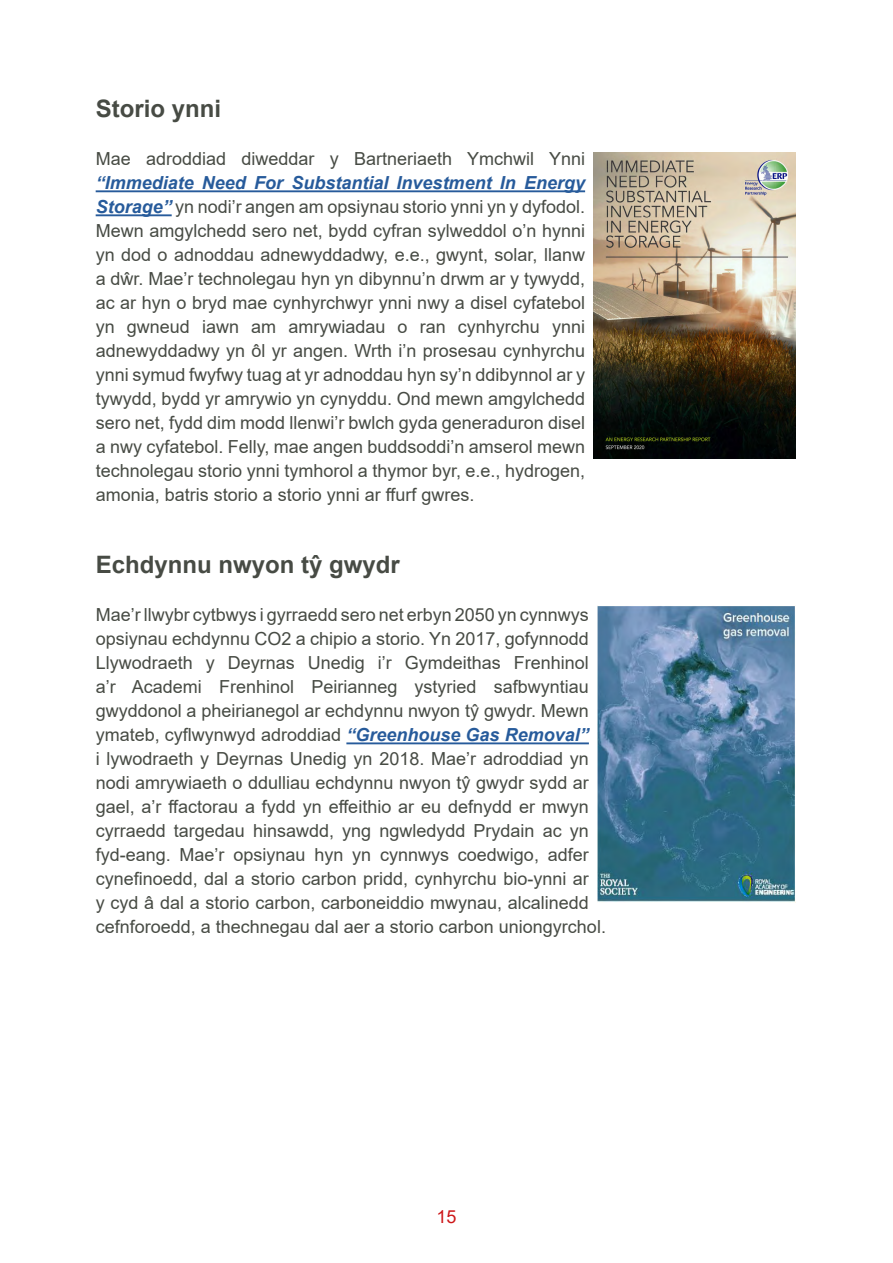
<style>
.page{position:relative;width:893px;height:1263px;background:#fff}
.page>*{position:absolute;margin:0;border:0;box-sizing:border-box;transform-origin:0 0}
.t1{font:700 24px "Arial";color:#474b44}
.t2{font:18px/24px "Arial";color:#474b44;text-align:justify}
.t3{font:18px "Arial";color:#cd1719}
.s1{font-weight:700;font-style:italic;color:#275b9b}
</style>
<div class="page">
<hr style="left:96px;top:190px;width:489px;height:2px;background:#275b9b">
<hr style="left:96px;top:214px;width:76px;height:2px;background:#275b9b">
<hr style="left:346px;top:742px;width:243px;height:2px;background:#275b9b">
<img style="left:597px;top:606px;width:198px;height:296px">
<img style="left:594px;top:152px;width:201px;height:306px">
<h1 class="t1" style="left:96px;top:92px;width:127px">Storio ynni</h1>
<p class="t2" style="left:96px;top:147px;width:491px">Mae adroddiad diweddar y Bartneriaeth Ymchwil Ynni</p>
<p class="t2" style="left:96px;top:171px;width:491px"><span class="s1">“Immediate Need For Substantial Investment In Energy Storage”</span> yn nodi’r angen am opsiynau storio ynni yn y dyfodol.<br>Mewn amgylchedd sero net, bydd cyfran sylweddol o’n hynni yn dod o adnoddau adnewyddadwy, e.e., gwynt, solar, llanw a dŵr. Mae’r technolegau hyn yn dibynnu’n drwm ar y tywydd, ac ar hyn o bryd mae cynhyrchwyr ynni nwy a disel cyfatebol yn gwneud iawn am amrywiadau o ran cynhyrchu ynni adnewyddadwy yn ôl yr angen. Wrth i’n prosesau cynhyrchu ynni symud fwyfwy tuag at yr adnoddau hyn sy’n ddibynnol ar y tywydd, bydd yr amrywio yn cynyddu. Ond mewn amgylchedd sero net, fydd dim modd llenwi’r bwlch gyda generaduron disel a nwy cyfatebol. Felly, mae angen buddsoddi’n amserol mewn technolegau storio ynni tymhorol a thymor byr, e.e., hydrogen, amonia, batris storio a storio ynni ar ffurf gwres.</p>
<h1 class="t1" style="left:96px;top:548px;width:306px">Echdynnu nwyon tŷ gwydr</h1>
<p class="t2" style="left:96px;top:603px;width:512px;text-align:left">Mae’r llwybr cytbwys i gyrraedd sero net erbyn 2050 yn cynnwys opsiynau echdynnu CO2 a chipio a storio. Yn 2017, gofynnodd Llywodraeth y Deyrnas Unedig i’r Gymdeithas Frenhinol a’r Academi Frenhinol Peirianneg ystyried safbwyntiau gwyddonol a pheirianegol ar echdynnu nwyon tŷ gwydr. Mewn ymateb, cyflwynwyd adroddiad <span class="s1">“Greenhouse Gas Removal”<br></span>i lywodraeth y Deyrnas Unedig yn 2018. Mae’r adroddiad yn nodi amrywiaeth o ddulliau echdynnu nwyon tŷ gwydr sydd ar gael, a’r ffactorau a fydd yn effeithio ar eu defnydd er mwyn cyrraedd targedau hinsawdd, yng ngwledydd Prydain ac yn fyd-eang. Mae’r opsiynau hyn yn cynnwys coedwigo, adfer cynefinoedd, dal a storio carbon pridd, cynhyrchu bio-ynni ar<br>y cyd â dal a storio carbon, carboneiddio mwynau, alcalinedd cefnforoedd, a thechnegau dal aer a storio carbon uniongyrchol.</p>
<p class="t3" style="left:436px;top:1204px;width:22px">15</p>
</div>
